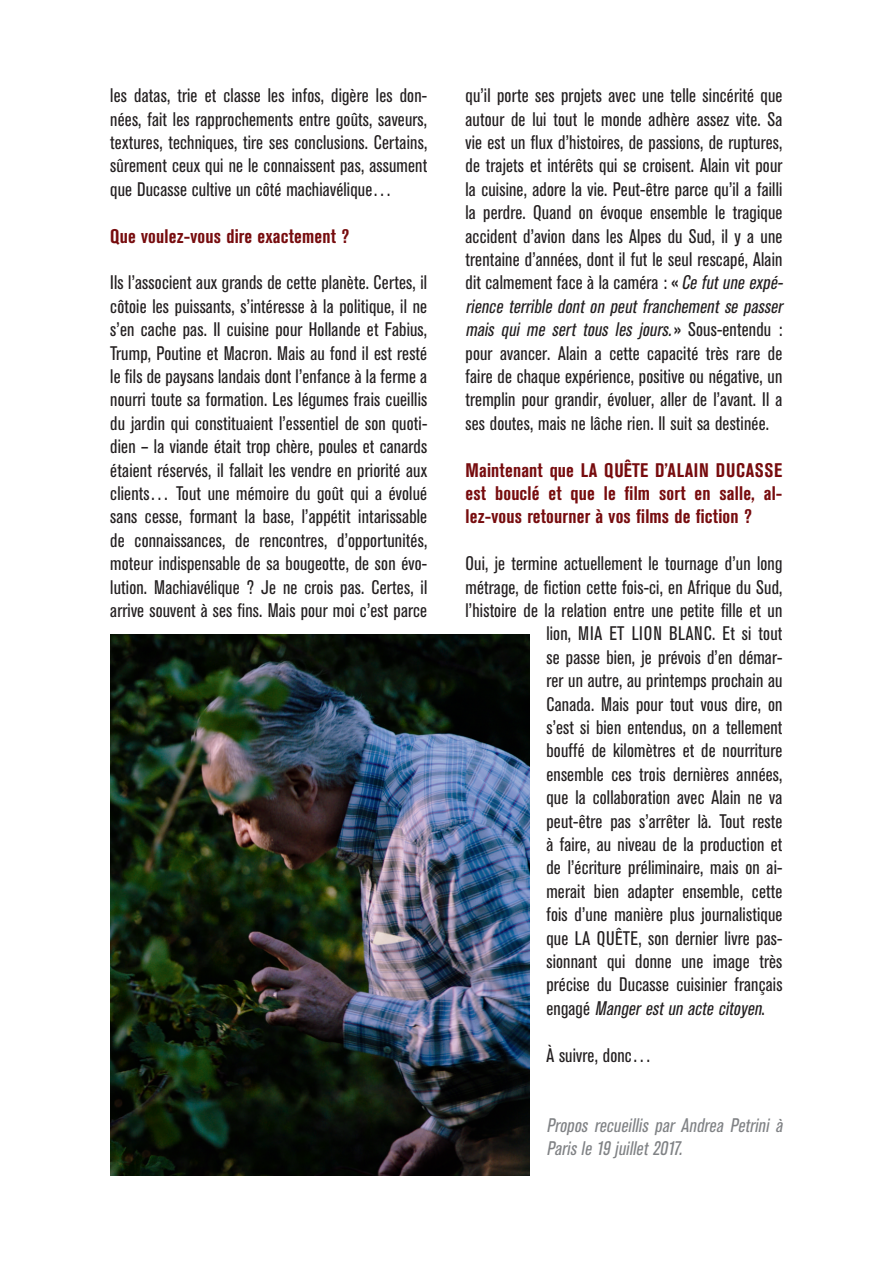
<style>
.page{position:relative;width:893px;height:1263px;background:#fff}
.page>*{position:absolute;margin:0;border:0;box-sizing:border-box;transform-origin:0 0}
.t1{font:condensed 19.5px/23.4px "Akzidenz Grotesk BE";letter-spacing:.01em;color:#231f20;text-align:justify}
.t2{font:700 condensed 19.5px/23.4px "Akzidenz Grotesk BE";letter-spacing:.01em;color:#770c0e;text-align:justify}
.t3{font:italic condensed 19.5px/23.4px "Akzidenz Grotesk BE";color:#808285}
.t4{font:italic condensed 19.5px "Akzidenz Grotesk BE";color:#231f20}
.s1{font-style:italic}
.s2{font-style:normal}
</style>
<div class="page">
<img style="left:110px;top:635px;width:419px;height:540px">
<p class="t1" style="left:110px;top:84px;width:318px">les datas, trie et classe les infos, digère les don&shy;nées, fait les rapprochements entre goûts, saveurs, textures, techniques, tire ses conclusions. Certains, sûrement ceux qui ne le connaissent pas, assument que Ducasse cultive un côté machiavélique…</p>
<p class="t2" style="left:110px;top:224px;width:241px">Que voulez-vous dire exactement ?</p>
<p class="t1" style="left:110px;top:271px;width:318px">Ils l’associent aux grands de cette planète. Certes, il côtoie les puissants, s’intéresse à la politique, il ne s’en cache pas. Il cuisine pour Hollande et Fabius, Trump, Poutine et Macron. Mais au fond il est resté le fils de paysans landais dont l’enfance à la ferme a nourri toute sa formation. Les légumes frais cueillis du jardin qui constituaient l’essentiel de son quoti&shy;dien – la viande était trop chère, poules et canards étaient réservés, il fallait les vendre en priorité aux clients… Tout une mémoire du goût qui a évolué sans cesse, formant la base, l’appétit intarissable de connaissances, de rencontres, d’opportunités, moteur indispensable de sa bougeotte, de son évo&shy;lution. Machiavélique ? Je ne crois pas. Certes, il arrive souvent à ses fins. Mais pour moi c’est parce</p>
<p class="t1" style="left:465px;top:84px;width:322px;text-align:left">qu’il porte ses projets avec une telle sincérité que autour de lui tout le monde adhère assez vite. Sa vie est un flux d’histoires, de passions, de ruptures, de trajets et intérêts qui se croisent. Alain vit pour la cuisine, adore la vie. Peut-être parce qu’il a failli la perdre. Quand on évoque ensemble le tragique accident d’avion dans les Alpes du Sud, il y a une trentaine d’années, dont il fut le seul rescapé, Alain dit calmement face à la caméra : « <span class="s1">Ce futune expé&shy;rience terrible dont on peut franchement se passer mais qui me sert tous les jours.</span>» S o u s - e n t e n d u : pour avancer. Alain a cette capacité très rare de faire de chaque expérience, positive ou négative, un tremplin pour grandir, évoluer, aller de l’avant. Il a ses doutes, mais ne lâche rien. Il suit sa destinée.</p>
<p class="t2" style="left:465px;top:458px;width:318px">Maintenant que LA QUÊTE D’ALAIN DUCASSE est bouclé et que le film sort en salle, al&shy;lez-vous retourner à vos films de fiction ?</p>
<p class="t1" style="left:465px;top:552px;width:318px">Oui, je termine actuellement le tournage d’un long</p>
<p class="t1" style="left:465px;top:575px;width:318px">métrage, de fiction cette fois-ci, en Afrique du Sud,</p>
<p class="t1" style="left:465px;top:599px;width:318px">l’histoire de la relation entre une petite fille et un</p>
<p class="t1" style="left:546px;top:622px;width:237px">lion, MIA ET LION BLANC. Et si tout</p>
<p class="t1" style="left:546px;top:646px;width:238px">se passe bien, je prévois d’en démar-</p>
<p class="t1" style="left:546px;top:669px;width:238px">rer un autre, au printemps prochain au</p>
<p class="t1" style="left:546px;top:692px;width:237px">Canada. Mais pour tout vous dire, on</p>
<p class="t1" style="left:546px;top:716px;width:238px">s’est si bien entendus, on a tellement</p>
<p class="t1" style="left:546px;top:739px;width:237px">bouffé de kilomètres et de nourriture</p>
<p class="t1" style="left:546px;top:763px;width:238px">ensemble ces trois dernières années,</p>
<p class="t1" style="left:546px;top:786px;width:238px">que la collaboration avec Alain ne va</p>
<p class="t1" style="left:546px;top:809px;width:238px">peut-être pas s’arrêter là. Tout reste</p>
<p class="t1" style="left:546px;top:833px;width:237px">à faire, au niveau de la production et</p>
<p class="t1" style="left:546px;top:856px;width:238px">de l’écriture préliminaire, mais on ai-</p>
<p class="t1" style="left:546px;top:880px;width:237px">merait bien adapter ensemble, cette</p>
<p class="t1" style="left:546px;top:903px;width:237px">fois d’une manière plus journalistique</p>
<p class="t1" style="left:546px;top:926px;width:237px">que LA QUÊTE, son dernier livre pas-</p>
<p class="t1" style="left:546px;top:950px;width:237px">sionnant qui donne une image très</p>
<p class="t1" style="left:546px;top:973px;width:238px">précise du Ducasse cuisinier français</p>
<p class="t4" style="left:546px;top:997px;width:220px"><span class="s2">e n g a g é</span> Mangerestun acte citoyen<span class="s2">.</span></p>
<p class="t1" style="left:546px;top:1043px;width:107px">À suivre, donc…</p>
<p class="t3" style="left:546px;top:1114px;width:241px">Propos recueillis par Andrea Petrini à<br>Parisle 19 juillet2017.</p>
</div>
